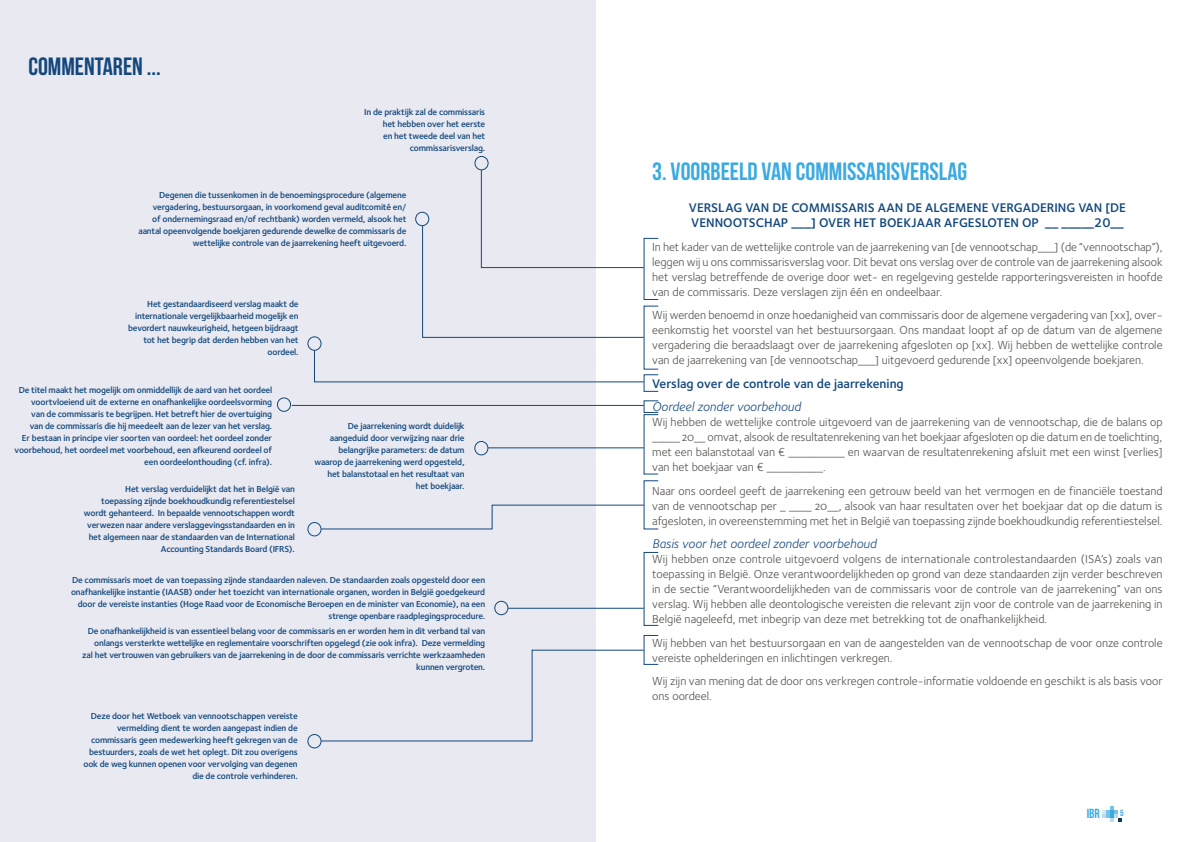
<style>
.page{position:relative;width:1191px;height:842px;background:#fff}
.page>*{position:absolute;margin:0;border:0;box-sizing:border-box;transform-origin:0 0}
.t1{font:25px "Bebas Neue";color:#3caae1}
.t2{font:25px "Bebas Neue";color:#13487d}
.t3{font:13.2px "Bebas Neue";color:#3caae1}
.t4{font:600 13px/15px "Foundry Sterling";color:#13487d}
.t5{font:italic 13px "Foundry Sterling";color:#13487d}
.t6{font:12px/15px "Foundry Sterling Book OSF";color:#54504d;text-align:justify}
.t7{font:600 9px/12px "Foundry Sterling";letter-spacing:-.02em;color:#13487d;text-align:right}
.t8{font:9px "Bebas Neue";color:#3caae1}
</style>
<div class="page">
<div style="left:0;top:0;width:595px;height:842px;background:#e9e9f1"></div>
<svg style="left:1102px;top:806px;width:20px;height:16px"></svg>
<div style="left:644px;top:635px;width:14px;height:30px;border:1px solid #13487d"></div>
<div style="left:644px;top:401px;width:14px;height:12px;border:1px solid #13487d"></div>
<svg style="left:314px;top:350px;width:330px;height:32px"></svg>
<hr style="left:292px;top:405px;width:352px;height:1px;background:#13487d">
<hr style="left:488px;top:448px;width:156px;height:1px;background:#13487d">
<hr style="left:508px;top:608px;width:136px;height:1px;background:#13487d">
<svg style="left:321px;top:505px;width:323px;height:24px"></svg>
<svg style="left:321px;top:650px;width:323px;height:91px"></svg>
<div style="left:475px;top:156px;width:13px;height:14px;border:1px solid #13487d;border-radius:50%"></div>
<div style="left:308px;top:337px;width:13px;height:13px;border:1px solid #13487d;border-radius:50%"></div>
<div style="left:415px;top:212px;width:14px;height:14px;border:1px solid #13487d;border-radius:50%"></div>
<div style="left:277px;top:398px;width:14px;height:14px;border:1px solid #13487d;border-radius:50%"></div>
<div style="left:474px;top:441px;width:14px;height:14px;border:1px solid #13487d;border-radius:50%"></div>
<div style="left:494px;top:601px;width:14px;height:14px;border:1px solid #13487d;border-radius:50%"></div>
<div style="left:308px;top:522px;width:13px;height:14px;border:1px solid #13487d;border-radius:50%"></div>
<div style="left:308px;top:734px;width:13px;height:14px;border:1px solid #13487d;border-radius:50%"></div>
<svg style="left:422px;top:170px;width:222px;height:168px"></svg>
<h1 class="t2" style="left:28px;top:53px;width:134px">COMMENTAREN ...</h1>
<p class="t7" style="left:364px;top:105px;width:123px">In de praktijk zal de commissaris het hebben over het eerste<br>en het tweede deel van het commissarisverslag.</p>
<p class="t7" style="left:138px;top:189px;width:269px">Degenen die tussenkomen in de benoemingsprocedure (algemene vergadering, bestuursorgaan, in voorkomend geval auditcomité en/<br>of ondernemingsraad en/of rechtbank) worden vermeld, alsook het aantal opeenvolgende boekjaren gedurende dewelke de commissaris de wettelijke controle van de jaarrekening heeft uitgevoerd.</p>
<p class="t7" style="left:128px;top:297px;width:172px">Het gestandaardiseerd verslag maakt de internationale vergelijkbaarheid mogelijk en bevordert nauwkeurigheid, hetgeen bijdraagt tot het begrip dat derden hebben van het oordeel.</p>
<p class="t7" style="left:15px;top:384px;width:259px">De titel maakt het mogelijk om onmiddellijk de aard van het oordeel voortvloeiend uit de externe en onafhankelijke oordeelsvorming<br>van de commissaris te begrijpen. Het betreft hier de overtuiging<br>van de commissaris die hij meedeelt aan de lezer van het verslag.<br>Er bestaan in principe vier soorten van oordeel: het oordeel zonder voorbehoud, het oordeel met voorbehoud, een afkeurend oordeel of een oordeelonthouding (cf. infra).</p>
<p class="t7" style="left:314px;top:420px;width:152px">De jaarrekening wordt duidelijk aangeduid door verwijzing naar drie belangrijke parameters: de datum waarop de jaarrekening werd opgesteld, het balanstotaal en het resultaat van het boekjaar.</p>
<p class="t7" style="left:84px;top:483px;width:213px">Het verslag verduidelijkt dat het in België van toepassing zijnde boekhoudkundig referentiestelsel wordt gehanteerd. In bepaalde vennootschappen wordt verwezen naar andere verslaggevingsstandaarden en in het algemeen naar de standaarden van de International Accounting Standards Board (IFRS).</p>
<p class="t7" style="left:71px;top:574px;width:416px">De commissaris moet de van toepassing zijnde standaarden naleven. De standaarden zoals opgesteld door een onafhankelijke instantie (IAASB) onder het toezicht van internationale organen, worden in België goedgekeurd door de vereiste instanties (Hoge Raad voor de Economische Beroepen en de minister van Economie), na een strenge openbare raadplegingsprocedure.</p>
<p class="t7" style="left:82px;top:625px;width:404px">De onafhankelijkheid is van essentieel belang voor de commissaris en er worden hem in dit verband tal van onlangs versterkte wettelijke en reglementaire voorschriften opgelegd (zie ook infra). Deze vermelding zal het vertrouwen van gebruikers van de jaarrekening in de door de commissaris verrichte werkzaamheden kunnen vergroten.</p>
<p class="t7" style="left:83px;top:710px;width:216px">Deze door het Wetboek van vennootschappen vereiste vermelding dient te worden aangepast indien de commissaris geen medewerking heeft gekregen van de bestuurders, zoals de wet het oplegt. Dit zou overigens ook de weg kunnen openen voor vervolging van degenen die de controle verhinderen.</p>
<h1 class="t1" style="left:652px;top:158px;width:316px">3. VOORBEELD VAN COMMISSARISVERSLAG</h1>
<h3 class="t4" style="left:689px;top:200px;width:438px">VERSLAG VAN DE COMMISSARIS AAN DE ALGEMENE VERGADERING VAN [DE<br>VENNOOTSCHAP ___] OVER HET BOEKJAAR AFGESLOTEN OP __ _____20__</h3>
<p class="t6" style="left:652px;top:239px;width:512px">In het kader van de wettelijke controle van de jaarrekening van [de vennootschap___] (de “vennootschap”), leggen wij u ons commissarisverslag voor. Dit bevat ons verslag over de controle van de jaarrekening alsook het verslag betreffende de overige door wet- en regelgeving gestelde rapporteringsvereisten in hoofde van de commissaris. Deze verslagen zijn één en ondeelbaar.</p>
<p class="t6" style="left:652px;top:307px;width:512px">Wij werden benoemd in onze hoedanigheid van commissaris door de algemene vergadering van [xx], over&shy;eenkomstig het voorstel van het bestuursorgaan. Ons mandaat loopt af op de datum van de algemene vergadering die beraadslaagt over de jaarrekening afgesloten op [xx]. Wij hebben de wettelijke controle van de jaarrekening van [de vennootschap___] uitgevoerd gedurende [xx] opeenvolgende boekjaren.</p>
<h3 class="t4" style="left:652px;top:375px;width:253px">Verslag over de controle van de jaarrekening</h3>
<h3 class="t5" style="left:652px;top:397px;width:150px">Oordeel zonder voorbehoud</h3>
<p class="t6" style="left:652px;top:414px;width:512px">Wij hebben de wettelijke controle uitgevoerd van de jaarrekening van de vennootschap, die de balans op _____ 20__ omvat, alsook de resultatenrekening van het boekjaar afgesloten op die datum en de toelichting, met een balanstotaal van € __________ en waarvan de resultatenrekening afsluit met een winst [verlies] van het boekjaar van € __________.</p>
<p class="t6" style="left:652px;top:483px;width:512px">Naar ons oordeel geeft de jaarrekening een getrouw beeld van het vermogen en de financiële toestand van de vennootschap per _ ____ 20__, alsook van haar resultaten over het boekjaar dat op die datum is afgesloten, in overeenstemming met het in België van toepassing zijnde boekhoudkundig referentiestelsel.</p>
<h3 class="t5" style="left:652px;top:534px;width:226px">Basis voor het oordeel zonder voorbehoud</h3>
<p class="t6" style="left:652px;top:551px;width:512px">Wij hebben onze controle uitgevoerd volgens de internationale controlestandaarden (ISA’s) zoals van toepassing in België. Onze verantwoordelijkheden op grond van deze standaarden zijn verder beschreven in de sectie “Verantwoordelijkheden van de commissaris voor de controle van de jaarrekening” van ons verslag. Wij hebben alle deontologische vereisten die relevant zijn voor de controle van de jaarrekening in België nageleefd, met inbegrip van deze met betrekking tot de onafhankelijkheid.</p>
<h3 class="t6" style="left:652px;top:635px;width:512px">Wij hebben van het bestuursorgaan en van de aangestelden van de vennootschap de voor onze controle vereiste ophelderingen en inlichtingen verkregen.</h3>
<h3 class="t6" style="left:652px;top:673px;width:512px">Wij zijn van mening dat de door ons verkregen controle-informatie voldoende en geschikt is als basis voor ons oordeel.</h3>
<h2 class="t3" style="left:1086px;top:806px;width:15px">IBR</h2>
<p class="t8" style="left:1120px;top:807px;width:5px">5</p>
</div>
